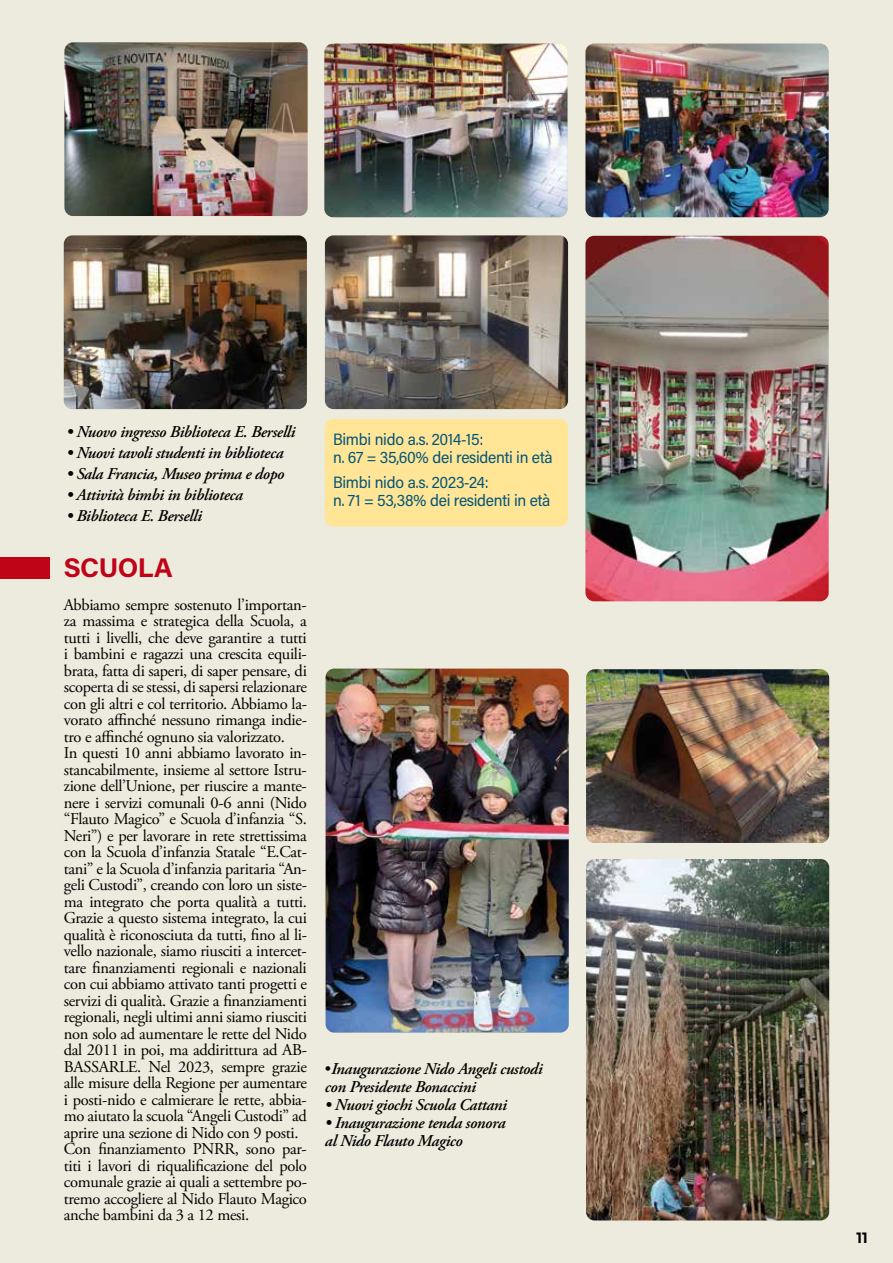
<style>
.page{position:relative;width:893px;height:1263px;background:#fff}
.page>*{position:absolute;margin:0;border:0;box-sizing:border-box;transform-origin:0 0}
.t1{font:27px "Acumin Variable Concept";letter-spacing:-.02em;color:#c00418}
.t2{font:16.5px/16.5px "Adobe Garamond Pro";letter-spacing:-.02em;color:#000}
.t3{font:italic 600 16.5px/18px "Adobe Garamond Pro";letter-spacing:-.02em;color:#000}
.t4{font:16.5px/18px "Acumin Variable Concept";letter-spacing:-.02em;color:#00547a}
.t5{font:700 15px "Montserrat";color:#000}
.s1{font-weight:400;font-style:normal}
</style>
<div class="page">
<div style="left:1px;top:0;width:892px;height:1263px;background:#edebdd"></div>
<img style="left:324px;top:44px;width:243px;height:173px">
<img style="left:585px;top:44px;width:244px;height:173px">
<img style="left:586px;top:859px;width:243px;height:361px">
<img style="left:585px;top:236px;width:244px;height:365px">
<div style="left:0;top:557px;width:49px;height:21px;background:#c00418"></div>
<img style="left:64px;top:235px;width:243px;height:174px">
<img style="left:325px;top:235px;width:243px;height:174px">
<img style="left:586px;top:669px;width:243px;height:174px">
<div style="left:325px;top:419px;width:243px;height:108px;background:#ffe595;border-radius:9px"></div>
<img style="left:64px;top:42px;width:244px;height:174px">
<img style="left:326px;top:669px;width:243px;height:363px">
<p class="t3" style="left:66px;top:423px;width:230px">• Nuovo ingresso Biblioteca E. Berselli</p>
<p class="t3" style="left:66px;top:444px;width:219px">• Nuovi tavoli studenti in biblioteca</p>
<p class="t3" style="left:66px;top:465px;width:219px">• Sala Francia, Museo prima e dopo</p>
<p class="t3" style="left:66px;top:486px;width:178px">• Attività bimbi in biblioteca</p>
<p class="t3" style="left:66px;top:507px;width:137px">• Biblioteca E. Berselli</p>
<h1 class="t1" style="left:64px;top:549px;width:110px">SCUOLA</h1>
<p class="t2" style="left:64px;top:597px;width:245px">Abbiamo sempre sostenuto l’importan&shy;za massima e strategica della Scuola, a tutti i livelli, che deve garantire a tutti i bambini e ragazzi una crescita equili&shy;brata, fatta di saperi, di saper pensare, di scoperta di se stessi, di sapersi relazionare con gli altri e col territorio. Abbiamo la&shy;vorato affinché nessuno rimanga indie&shy;tro e affinché ognuno sia valorizzato.<br>In questi 10 anni abbiamo lavorato in&shy;stancabilmente, insieme al settore Istru&shy;zione dell’Unione, per riuscire a mante&shy;nere i servizi comunali 0-6 anni (Nido “Flauto Magico” e Scuola d’infanzia “S.<br>Neri”) e per lavorare in rete strettissima con la Scuola d’infanzia Statale “E.Cat&shy;tani” e la Scuola d’infanzia paritaria “An&shy;geli Custodi”, creando con loro un siste&shy;ma integrato che porta qualità a tutti.<br>Grazie a questo sistema integrato, la cui qualità è riconosciuta da tutti, fino al li&shy;vello nazionale, siamo riusciti a intercet&shy;tare finanziamenti regionali e nazionali con cui abbiamo attivato tanti progetti e servizi di qualità. Grazie a finanziamenti regionali, negli ultimi anni siamo riusciti non solo ad aumentare le rette del Nido dal 2011 in poi, ma addirittura ad AB-BASSARLE. Nel 2023, sempre grazie alle misure della Regione per aumentare i posti-nido e calmierare le rette, abbia&shy;mo aiutato la scuola “Angeli Custodi” ad aprire una sezione di Nido con 9 posti.<br>Con finanziamento PNRR, sono par&shy;titi i lavori di riqualificazione del polo comunale grazie ai quali a settembre po&shy;tremo accogliere al Nido Flauto Magico anche bambini da 3 a 12 mesi.</p>
<p class="t4" style="left:333px;top:429px;width:221px">Bimbi nido a.s. 2014-15:<br>n. 67 = 35,60% dei residenti in età</p>
<p class="t4" style="left:333px;top:473px;width:219px">Bimbi nido a.s. 2023-24:<br>n. 71 = 53,38% dei residenti in età</p>
<p class="t3" style="left:325px;top:1060px;width:219px"><span class="s1">•</span>Inaugurazione Nido Angeli custodi con Presidente Bonaccini</p>
<p class="t3" style="left:325px;top:1096px;width:183px">• Nuovi giochi Scuola Cattani</p>
<p class="t3" style="left:325px;top:1114px;width:182px">• Inaugurazione tenda sonora al Nido Flauto Magico</p>
<p class="t5" style="left:856px;top:1229px;width:13px">11</p>
</div>
